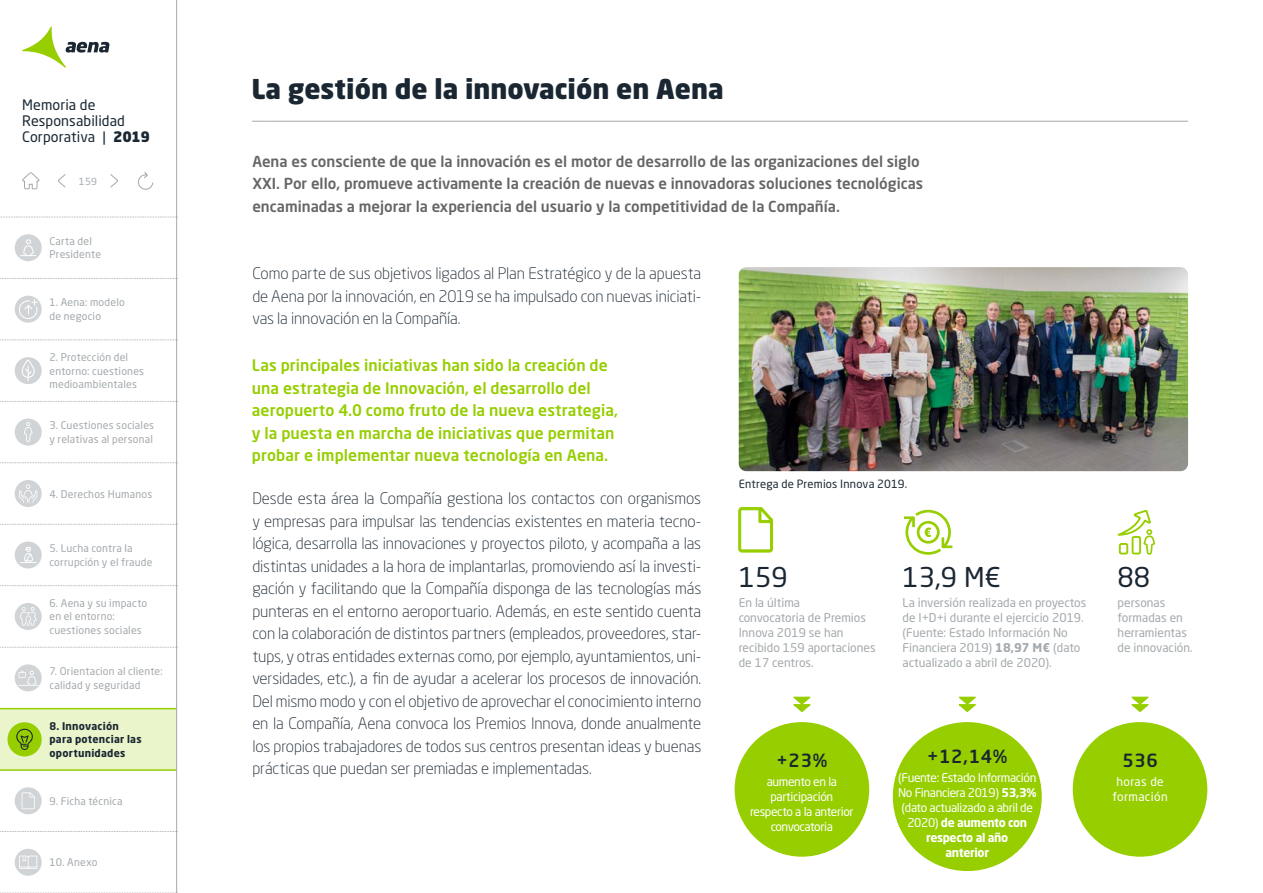
<style>
.page{position:relative;width:1263px;height:893px;background:#fff}
.page>*{position:absolute;margin:0;border:0;box-sizing:border-box;transform-origin:0 0}
.t1{font:900 27px "Neo Sans W1 G";color:#1a2732}
.t2{font:27px "Neo Sans W1 G";color:#1a2732}
.t3{font:500 18px "Neo Sans W1 G";letter-spacing:.04em;color:#1a2732}
.t4{font:300 15.75px/22.5px "Neo Sans W1 G";letter-spacing:-.01em;color:#1a2732;text-align:justify}
.t5{font:500 15.75px/22.5px "Neo Sans W1 G";letter-spacing:.005em;color:#96ce00}
.t6{font:500 15px/22.5px "Neo Sans W1 G";color:#666}
.t7{font:14.25px/15.9px "Neo Sans W1 G";letter-spacing:.01em;color:#1a2732}
.t8{font:12px/15px "Neo Sans W1 G";color:#a3a9ad}
.t9{font:12px/15px "Neo Sans W1 G";letter-spacing:-.03em;color:#fff;text-align:center}
.t10{font:12px/15px "Neo Sans W1 G";letter-spacing:.03em;color:#fff;text-align:center}
.t11{font:11.25px "Neo Sans W1 G";letter-spacing:.015em;color:#1a2732}
.t12{font:10.5px/13.5px "Neo Sans W1 G";letter-spacing:.02em;color:#a3a9ad}
.t13{font:700 10.5px/13.5px "Neo Sans W1 G";letter-spacing:.02em;color:#1a2732}
.t14{font:9.75px "Neo Sans W1 G";color:#a3a9ad}
.s1{font-weight:900}
.s2{font-weight:700}
</style>
<div class="page">
<div style="left:0;top:709px;width:176px;height:61px;background:#eaf5cc"></div>
<svg style="left:22px;top:27px;width:87px;height:41px"></svg>
<svg style="left:22px;top:172px;width:18px;height:18px"></svg>
<svg style="left:110px;top:174px;width:8px;height:14px"></svg>
<svg style="left:58px;top:174px;width:8px;height:14px"></svg>
<svg style="left:138px;top:172px;width:16px;height:18px"></svg>
<svg style="left:0;top:892px;width:176px;height:1px"></svg>
<svg style="left:0;top:585px;width:176px;height:1px"></svg>
<svg style="left:0;top:647px;width:176px;height:1px"></svg>
<div style="left:15px;top:603px;width:27px;height:27px;background:#d1d4d6;border-radius:50%"></div>
<svg style="left:20px;top:607px;width:17px;height:19px"></svg>
<div style="left:15px;top:541px;width:27px;height:27px;background:#d1d4d6;border-radius:50%"></div>
<svg style="left:20px;top:547px;width:16px;height:16px"></svg>
<svg style="left:1px;top:217px;width:175px;height:1px"></svg>
<div style="left:15px;top:234px;width:27px;height:27px;background:#d1d4d6;border-radius:50%"></div>
<svg style="left:20px;top:239px;width:16px;height:17px"></svg>
<svg style="left:0;top:278px;width:176px;height:1px"></svg>
<div style="left:15px;top:296px;width:27px;height:27px;background:#d1d4d6;border-radius:50%"></div>
<svg style="left:19px;top:299px;width:19px;height:20px"></svg>
<svg style="left:0;top:339px;width:176px;height:1px"></svg>
<div style="left:15px;top:357px;width:27px;height:27px;background:#d1d4d6;border-radius:50%"></div>
<svg style="left:21px;top:360px;width:14px;height:21px"></svg>
<svg style="left:0;top:401px;width:176px;height:1px"></svg>
<div style="left:15px;top:419px;width:27px;height:27px;background:#d1d4d6;border-radius:50%"></div>
<svg style="left:24px;top:422px;width:9px;height:20px"></svg>
<svg style="left:0;top:524px;width:176px;height:1px"></svg>
<svg style="left:0;top:462px;width:176px;height:1px"></svg>
<div style="left:15px;top:480px;width:27px;height:27px;background:#d1d4d6;border-radius:50%"></div>
<svg style="left:19px;top:484px;width:18px;height:19px"></svg>
<div style="left:15px;top:664px;width:27px;height:27px;background:#d1d4d6;border-radius:50%"></div>
<svg style="left:18px;top:671px;width:20px;height:15px"></svg>
<hr style="left:0;top:708px;width:176px;height:1px;background:#96ce00">
<div style="left:7px;top:722px;width:35px;height:34px;background:#96ce00;border-radius:50%"></div>
<svg style="left:16px;top:729px;width:17px;height:21px"></svg>
<hr style="left:0;top:769px;width:176px;height:2px;background:#96ce00">
<svg style="left:0;top:831px;width:176px;height:1px"></svg>
<div style="left:15px;top:787px;width:27px;height:27px;background:#d1d4d6;border-radius:50%"></div>
<svg style="left:22px;top:792px;width:13px;height:17px"></svg>
<div style="left:15px;top:849px;width:27px;height:27px;background:#d1d4d6;border-radius:50%"></div>
<svg style="left:19px;top:856px;width:18px;height:13px"></svg>
<hr style="left:176px;top:0;width:1px;height:893px;background:#a3a9ad">
<img style="left:739px;top:267px;width:449px;height:204px">
<div style="left:256px;top:113px;width:949px;height:17px;background:#000;opacity:.1"></div>
<hr style="left:252px;top:121px;width:936px;height:1px;background:#a3a9ad">
<svg style="left:738px;top:507px;width:35px;height:46px"></svg>
<div style="left:735px;top:722px;width:134px;height:135px;background:#96ce00;border-radius:50%"></div>
<div style="left:893px;top:722px;width:149px;height:149px;background:#96ce00;border-radius:50%"></div>
<div style="left:1073px;top:722px;width:134px;height:135px;background:#96ce00;border-radius:50%"></div>
<svg style="left:793px;top:696px;width:18px;height:16px"></svg>
<svg style="left:958px;top:696px;width:18px;height:16px"></svg>
<svg style="left:1131px;top:696px;width:18px;height:16px"></svg>
<svg style="left:904px;top:510px;width:48px;height:45px"></svg>
<svg style="left:1117px;top:510px;width:38px;height:45px"></svg>
<p class="t7" style="left:22px;top:97px;width:129px">Memoria de<br>Responsabilidad<br>Corporativa | <span class="s1">2019</span></p>
<p class="t14" style="left:79px;top:175px;width:20px">159</p>
<p class="t12" style="left:49px;top:234px;width:53px">Carta del<br>Presidente</p>
<p class="t12" style="left:49px;top:296px;width:77px">1. Aena: modelo de negocio</p>
<p class="t12" style="left:49px;top:350px;width:96px">2. Protección del entorno: cuestiones medioambientales</p>
<p class="t12" style="left:49px;top:419px;width:106px">3. Cuestiones sociales y relativas al personal</p>
<p class="t12" style="left:49px;top:487px;width:104px">4. Derechos Humanos</p>
<p class="t12" style="left:49px;top:541px;width:105px">5. Lucha contra la corrupción y el fraude</p>
<p class="t12" style="left:49px;top:596px;width:99px">6. Aena y su impacto en el entorno: cuestiones sociales</p>
<p class="t12" style="left:49px;top:664px;width:115px">7. Orientacion al cliente: calidad y seguridad</p>
<p class="t13" style="left:49px;top:719px;width:94px">8. Innovación para potenciar las oportunidades</p>
<p class="t12" style="left:49px;top:794px;width:75px">9. Ficha técnica</p>
<p class="t12" style="left:49px;top:855px;width:49px">10. Anexo</p>
<h1 class="t1" style="left:251px;top:71px;width:474px">La gestión de la innovación en Aena</h1>
<p class="t6" style="left:252px;top:149px;width:672px">Aena es consciente de que la innovación es el motor de desarrollo de las organizaciones del siglo<br>XXI. Por ello, promueve activamente la creación de nuevas e innovadoras soluciones tecnológicas encaminadas a mejorar la experiencia del usuario y la competitividad de la Compañía.</p>
<p class="t4" style="left:252px;top:262px;width:450px">Como parte de sus objetivos ligados al Plan Estratégico y de la apuesta de Aena por la innovación, en 2019 se ha impulsado con nuevas iniciati&shy;vas la innovación en la Compañía.</p>
<p class="t5" style="left:252px;top:354px;width:368px">Las principales iniciativas han sido la creación de una estrategia de Innovación, el desarrollo del aeropuerto 4.0 como fruto de la nueva estrategia, y la puesta en marcha de iniciativas que permitan probar e implementar nueva tecnología en Aena.</p>
<p class="t4" style="left:252px;top:487px;width:450px">Desde esta área la Compañía gestiona los contactos con organismos y empresas para impulsar las tendencias existentes en materia tecno&shy;lógica, desarrolla las innovaciones y proyectos piloto, y acompaña a las distintas unidades a la hora de implantarlas, promoviendo así la investi&shy;gación y facilitando que la Compañía disponga de las tecnologías más punteras en el entorno aeroportuario. Además, en este sentido cuenta con la colaboración de distintos partners (empleados, proveedores, star&shy;tups, y otras entidades externas como, por ejemplo, ayuntamientos, uni&shy;versidades, etc.), a fin de ayudar a acelerar los procesos de innovación.<br>Del mismo modo y con el objetivo de aprovechar el conocimiento interno en la Compañía, Aena convoca los Premios Innova, donde anualmente los propios trabajadores de todos sus centros presentan ideas y buenas prácticas que puedan ser premiadas e implementadas.</p>
<p class="t11" style="left:739px;top:477px;width:170px">Entrega de Premios Innova 2019.</p>
<h1 class="t2" style="left:739px;top:560px;width:51px">159</h1>
<h1 class="t2" style="left:902px;top:560px;width:100px">13,9 M€</h1>
<h1 class="t2" style="left:1118px;top:560px;width:34px">88</h1>
<p class="t8" style="left:739px;top:595px;width:138px">En la última<br>convocatoria de Premios<br>Innova 2019 se han recibido 159 aportaciones de 17 centros.</p>
<p class="t8" style="left:902px;top:595px;width:185px">La inversión realizada en proyectos de I+D+i durante el ejercicio 2019. (Fuente: Estado Información No Financiera 2019) <span class="s2">18,97 M€</span> (dato actualizado a abril de 2020).</p>
<p class="t8" style="left:1118px;top:595px;width:77px">personas formadas en herramientas de innovación.</p>
<p class="t3" style="left:776px;top:749px;width:52px">+23%</p>
<p class="t9" style="left:750px;top:773px;width:105px">aumento en la participación respecto a la anterior convocatoria</p>
<p class="t3" style="left:927px;top:745px;width:82px">+12,14%</p>
<p class="t9" style="left:898px;top:770px;width:140px">(Fuente: Estado Información<br>No Financiera 2019) <span class="s2">53,3% </span>(dato actualizado a abril de<br>2020) <span class="s2">de aumento con respecto al año<br>anterior</span></p>
<p class="t3" style="left:1122px;top:749px;width:37px">536</p>
<p class="t10" style="left:1112px;top:773px;width:57px">horas de formación</p>
</div>
